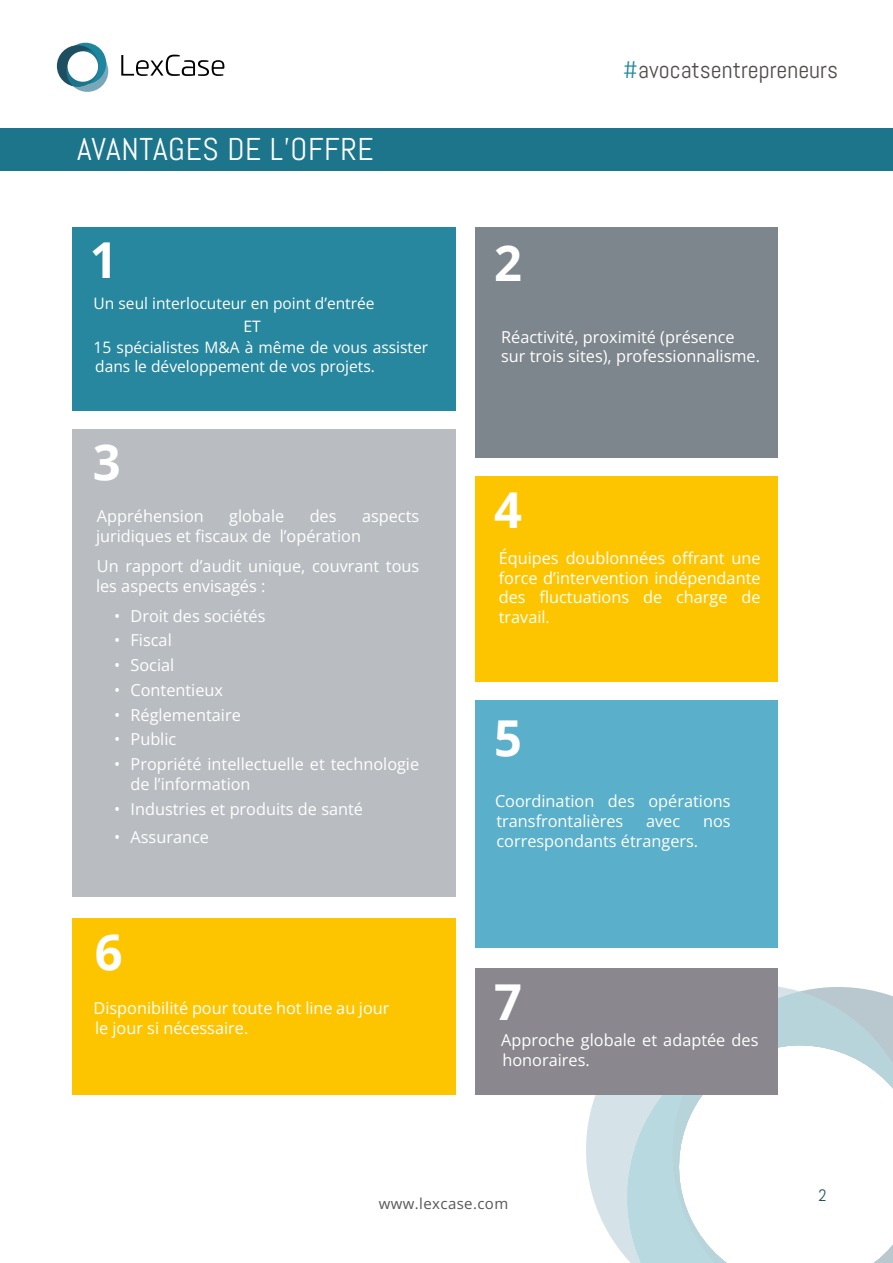
<style>
.page{position:relative;width:893px;height:1263px;background:#fff}
.page>*{position:absolute;margin:0;border:0;box-sizing:border-box;transform-origin:0 0}
.t1{font:700 49.5px "Open Sans";color:#fff}
.t2{font:31.5px "Abel";letter-spacing:.02em;color:#fff}
.t3{font:24px "Abel";color:#504c4a}
.t4{font:16.5px/19.8px "Open Sans";color:#fff}
.t5{font:16.5px "Abel";color:#1e5161}
.t6{font:15.75px/18.9px "Open Sans";color:#fff}
.t7{font:15px "Open Sans";letter-spacing:.025em;color:#575659}
.s1{color:#27879f}
</style>
<div class="page">
<svg style="left:563px;top:986px;width:311px;height:244px"></svg>
<svg style="left:607px;top:1094px;width:55px;height:169px;background:#c8dee5"></svg>
<svg style="left:662px;top:991px;width:231px;height:272px"></svg>
<div style="left:475px;top:227px;width:303px;height:230px;background:#7d858d"></div>
<div style="left:475px;top:476px;width:303px;height:205px;background:#fdc500"></div>
<div style="left:475px;top:700px;width:303px;height:248px;background:#5aafca"></div>
<div style="left:73px;top:918px;width:383px;height:177px;background:#fdc500"></div>
<div style="left:0;top:128px;width:893px;height:43px;background:#1d758c"></div>
<div style="left:73px;top:227px;width:383px;height:183px;background:#27879f"></div>
<div style="left:73px;top:430px;width:383px;height:467px;background:#b9bdc1"></div>
<svg style="left:121px;top:55px;width:103px;height:21px"></svg>
<div style="left:65px;top:43px;width:41px;height:41px;background:#1f869f;border-radius:50%"></div>
<div style="left:57px;top:45px;width:42px;height:42px;background:#1d4f61;border-radius:50%"></div>
<svg style="left:67px;top:50px;width:41px;height:42px"></svg>
<div style="left:68px;top:51px;width:30px;height:31px;background:#fff;border-radius:50%"></div>
<div style="left:475px;top:968px;width:303px;height:126px;background:#8a888e"></div>
<h2 class="t2" style="left:77px;top:130px;width:298px">AVANTAGES DE L’OFFRE</h2>
<h1 class="t1" style="left:90px;top:225px;width:29px">1</h1>
<p class="t6" style="left:94px;top:293px;width:283px">Un seul interlocuteur en point d’entrée</p>
<p class="t6" style="left:94px;top:337px;width:336px">15 spécialistes M&amp;A à même de vous assister dans le développement de vos projets.</p>
<p class="t6" style="left:243px;top:316px;width:19px">ET</p>
<h1 class="t1" style="left:93px;top:427px;width:29px">3</h1>
<p class="t4" style="left:97px;top:506px;width:108px">Appréhension</p>
<p class="t4" style="left:229px;top:506px;width:57px">globale</p>
<p class="t4" style="left:310px;top:506px;width:28px">des</p>
<p class="t4" style="left:362px;top:506px;width:59px">aspects</p>
<p class="t4" style="left:96px;top:521px;width:325px;line-height:29.7px">juridiques et fiscaux de l’opération<br>Un rapport d’audit unique, couvrant tous</p>
<p class="t4" style="left:96px;top:575px;width:171px">les aspects envisagés :</p>
<p class="t4" style="left:114px;top:605px;width:153px">• Droit des sociétés</p>
<p class="t4" style="left:114px;top:630px;width:59px">• Fiscal</p>
<p class="t4" style="left:114px;top:655px;width:62px">• Social</p>
<p class="t4" style="left:114px;top:679px;width:111px">• Contentieux</p>
<p class="t4" style="left:114px;top:704px;width:128px">• Réglementaire</p>
<p class="t4" style="left:114px;top:729px;width:64px">• Public</p>
<p class="t4" style="left:131px;top:754px;width:290px;text-indent:-17px">• Propriété intellectuelle et technologie de l’information</p>
<p class="t4" style="left:114px;top:798px;width:251px">• Industries et produits de santé</p>
<p class="t4" style="left:114px;top:827px;width:96px">• Assurance</p>
<h1 class="t1" style="left:95px;top:916px;width:29px">6</h1>
<p class="t4" style="left:94px;top:997px;width:297px">Disponibilité pour toute hot line au jour le jour si nécessaire.</p>
<h1 class="t1" style="left:494px;top:228px;width:29px">2</h1>
<h3 class="t3" style="left:623px;top:54px;width:217px"><span class="s1">#</span>avocatsentrepreneurs</h3>
<p class="t4" style="left:501px;top:326px;width:260px">Réactivité, proximité (présence sur trois sites), professionnalisme.</p>
<h1 class="t1" style="left:494px;top:475px;width:29px">4</h1>
<p class="t4" style="left:499px;top:547px;width:263px;text-align:justify">Équipes doublonnées offrant une force d’intervention indépendante des fluctuations de charge de travail.</p>
<h1 class="t1" style="left:494px;top:703px;width:29px">5</h1>
<p class="t4" style="left:495px;top:791px;width:237px">Coordination des opérations transfrontalières</p>
<p class="t4" style="left:646px;top:810px;width:36px">avec</p>
<p class="t4" style="left:703px;top:810px;width:29px">nos</p>
<p class="t4" style="left:496px;top:830px;width:203px">correspondants étrangers.</p>
<h1 class="t1" style="left:494px;top:967px;width:29px">7</h1>
<p class="t4" style="left:501px;top:1029px;width:259px">Approche globale et adaptée des honoraires.</p>
<p class="t7" style="left:379px;top:1193px;width:131px">www.lexcase.com</p>
<p class="t5" style="left:818px;top:1185px;width:10px">2</p>
</div>
